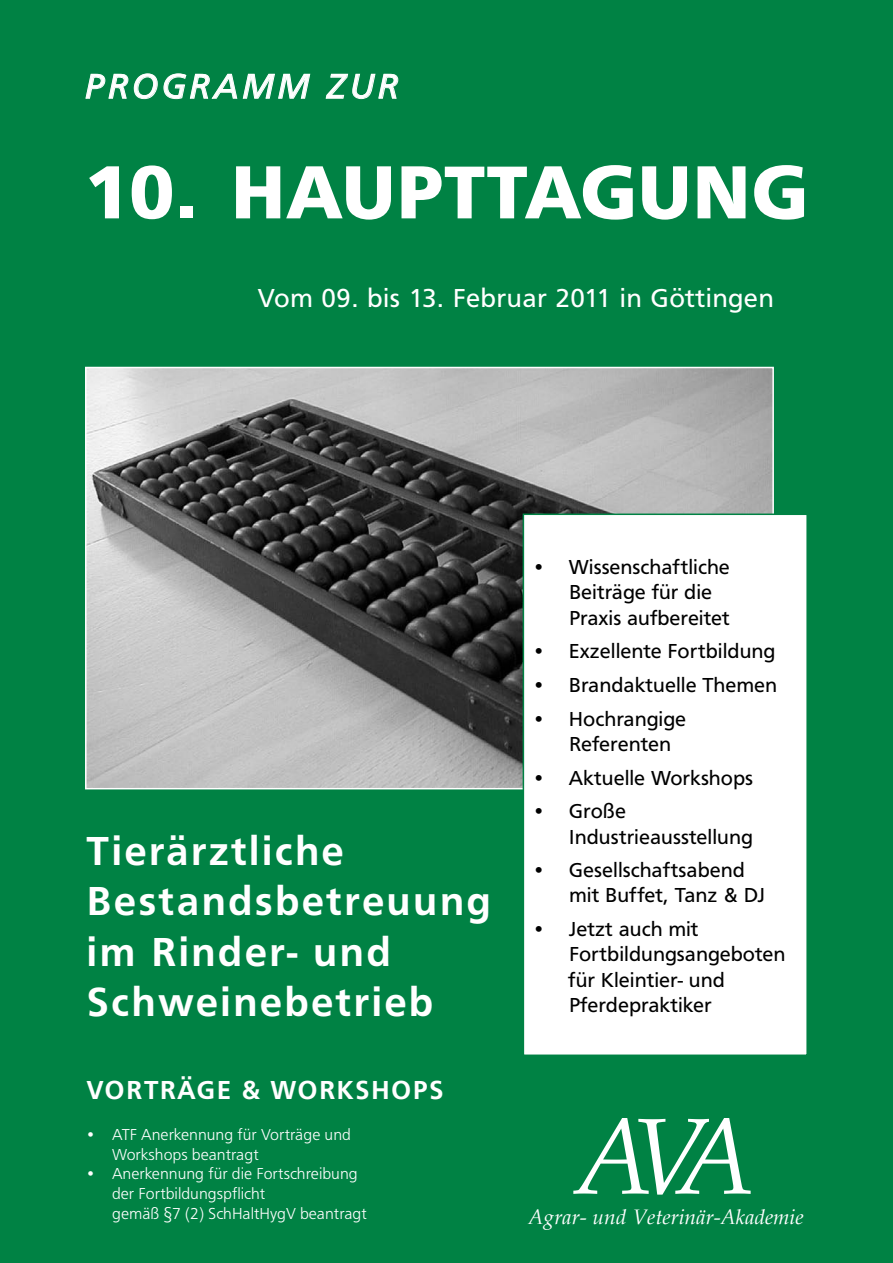
<style>
.page{position:relative;width:893px;height:1263px;background:#008244}
.page>*{position:absolute;margin:0;border:0;box-sizing:border-box;transform-origin:0 0}
.t1{font:italic 108px "Book Antiqua";color:#fff}
.t2{font:700 78px "Frutus T";letter-spacing:.01em;color:#fff}
.t3{font:500 42px/50.4px "Frutus T";letter-spacing:.05em;color:#fff}
.t4{font:italic 36px "Frutus T";letter-spacing:.1em;color:#fff}
.t5{font:27px "Frutus T";letter-spacing:.015em;color:#fff}
.t6{font:500 27px "Frutus T";letter-spacing:.05em;color:#fff}
.t7{font:21px/25.2px "Frutus T";color:#000}
.t8{font:italic 21px "Book Antiqua";color:#fff}
.t9{font:300 16.5px/19.8px "Frutus T";color:#fff}
</style>
<div class="page">
<svg style="left:85px;top:73px;width:226px;height:27px"></svg>
<svg style="left:325px;top:73px;width:74px;height:26px"></svg>
<img style="left:88px;top:370px;width:683px;height:416px">
<div style="left:523px;top:514px;width:284px;height:541px;background:#fff"></div>
<div style="left:523px;top:513px;width:285px;height:543px;border:2px solid #008244"></div>
<h3 class="t4" style="left:85px;top:65px;width:313px">PROGRAMM ZUR</h3>
<h2 class="t2" style="left:85px;top:147px;width:724px">10. HAUPTTAGUNG</h2>
<p class="t5" style="left:258px;top:282px;width:517px">Vom 09. bis 13. Februar 2011 in Göttingen</p>
<h3 class="t3" style="left:87px;top:825px;width:406px">Tierärztliche<br>Bestandsbetreuung im Rinder- und<br>Schweinebetrieb</h3>
<p class="t6" style="left:87px;top:1074px;width:359px">VORTRÄGE &amp; WORKSHOPS</p>
<p class="t9" style="left:112px;top:1124px;width:241px;text-indent:-27px">• ATF Anerkennung für Vorträge und<br>Workshops beantragt</p>
<p class="t9" style="left:112px;top:1164px;width:256px;text-indent:-27px">• Anerkennung für die Fortschreibung der Fortbildungspflicht<br>gemäß §7 (2) SchHaltHygV beantragt</p>
<p class="t7" style="left:569px;top:554px;width:162px;text-indent:-37px">• Wissenschaftliche<br>Beiträge für die<br>Praxis aufbereitet</p>
<p class="t7" style="left:532px;top:638px;width:245px">• Exzellente Fortbildung</p>
<p class="t7" style="left:532px;top:672px;width:247px">• Brandaktuelle Themen</p>
<p class="t7" style="left:569px;top:706px;width:119px;text-indent:-37px">• Hochrangige<br>Referenten</p>
<p class="t7" style="left:532px;top:765px;width:223px">• Aktuelle Workshops</p>
<p class="t7" style="left:569px;top:798px;width:186px;text-indent:-37px">• Große<br>Industrieausstellung</p>
<p class="t7" style="left:569px;top:857px;width:197px;text-indent:-37px">• Gesellschaftsabend mit Buffet, Tanz &amp; DJ</p>
<p class="t7" style="left:568px;top:916px;width:219px;text-indent:-36px">• Jetzt auch mit<br>Fortbildungsangeboten für Kleintier- und<br>Pferdepraktiker</p>
<h1 class="t1" style="left:576px;top:1081px;width:181px">AVA</h1>
<p class="t8" style="left:528px;top:1202px;width:277px">Agrar- und Veterinär-Akademie</p>
</div>
